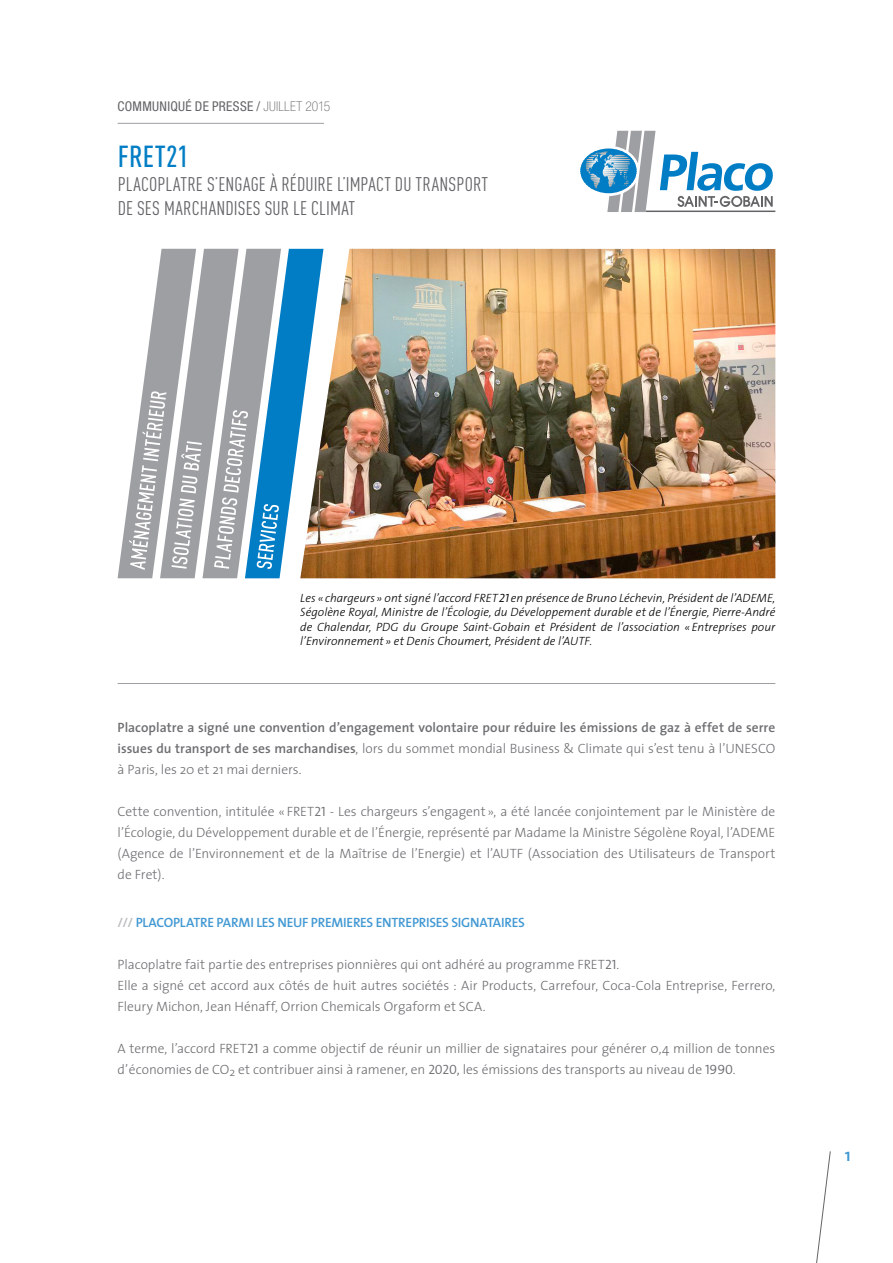
<style>
.page{position:relative;width:893px;height:1263px;background:#fff}
.page>*{position:absolute;margin:0;border:0;box-sizing:border-box;transform-origin:0 0}
.t1{font:500 condensed 30px "DINOT";letter-spacing:.005em;color:#007dc5}
.t2{font:condensed 19.5px/24px "DINOT";letter-spacing:.01em;color:#636466}
.t3{font:600 18px "The Sans";color:#4198d3}
.t4{font:300 13.5px/21px "The Sans";letter-spacing:-.005em;color:#6d6e71}
.t5{font:600 13.5px/21px "The Sans";letter-spacing:.005em;color:#6d6e71;text-align:justify}
.t6{font:600 13.5px "The Sans";letter-spacing:-.02em;color:#4198d3}
.t7{font:condensed 13.5px "Helvetica Neue";letter-spacing:.02em;color:#636466}
.t8{font:italic 300 12px/14.4px "The Sans";color:#000;text-align:justify}
.s1{font-weight:100}
.s2{font-family:"The Sans Semi Light Caps";font-weight:400}
.s3{font-weight:300}
.s4{color:#b9bbbd}
</style>
<div class="page">
<svg style="left:580px;top:131px;width:195px;height:81px"></svg>
<img style="left:323px;top:249px;width:452px;height:329px">
<hr style="left:118px;top:123px;width:206px;height:1px;background:#9d9fa2">
<svg style="left:816px;top:1151px;width:15px;height:112px"></svg>
<hr style="left:118px;top:683px;width:657px;height:1px;background:#9d9fa2">
<svg style="left:118px;top:249px;width:205px;height:329px"></svg>
<p class="t7" style="left:118px;top:99px;width:214px">COMMUNIQUÉ DE PRESSE / <span class="s1">JUILLET 2015</span></p>
<h1 class="t1" style="left:118px;top:138px;width:73px">FRET21</h1>
<h2 class="t2" style="left:118px;top:172px;width:372px">PLACOPLATRE S’ENGAGE À RÉDUIRE L’IMPACT DU TRANSPORT<br>DE SES MARCHANDISES SUR LE CLIMAT</h2>
<p class="t8" style="left:300px;top:590px;width:477px">Les « chargeurs » ont signé l’accord FRET<span class="s2">21</span>en présence de Bruno Léchevin, Président de l’ADEME, Ségolène Royal, Ministre de l’Écologie, du Développement durable et de l’Énergie, Pierre-André de Chalendar, PDG du Groupe Saint-Gobain et Président de l’association « Entreprises pour l’Environnement » et Denis Choumert, Président de l’AUTF.</p>
<p class="t5" style="left:118px;top:717px;width:659px">Placoplatre a signé une convention d’engagement volontaire pour réduire les émissions de gaz à effet de serre issues du transport de ses marchandises<span class="s3">, lors du sommet mondial Business &amp; Climate qui s’est tenu à l’UNESCO à Paris, les 20 et 21 mai derniers.</span></p>
<p class="t4" style="left:118px;top:801px;width:659px;text-align:justify">Cette convention, intitulée « FRET<span class="s2">21</span> - Les chargeurs s’engagent », a été lancée conjointement par le Ministère de l’Écologie, du Développement durable et de l’Énergie, représenté par Madame la Ministre Ségolène Royal, l’ADEME (Agence de l’Environnement et de la Maîtrise de l’Energie) et l’AUTF (Association des Utilisateurs de Transport de Fret).</p>
<p class="t6" style="left:118px;top:911px;width:409px"><span class="s4">///</span> PLACOPLATRE PARMI LES NEUF PREMIERES ENTREPRISES SIGNATAIRES</p>
<p class="t4" style="left:118px;top:954px;width:659px">Placoplatre fait partie des entreprises pionnières qui ont adhéré au programme FRET<span class="s2">21</span>.<br>Elle a signé cet accord aux côtés de huit autres sociétés : Air Products, Carrefour, Coca-Cola Entreprise, Ferrero,<br>Fleury Michon, Jean Hénaff, Orrion Chemicals Orgaform et SCA.</p>
<p class="t4" style="left:118px;top:1038px;width:659px">A terme, l’accord FRET<span class="s2">21</span> a comme objectif de réunir un millier de signataires pour générer 0,4 million de tonnes d’économies de CO<sub>2</sub> et contribuer ainsi à ramener, en <span class="s2">2020,</span> les émissions des transports au niveau de <span class="s2">1990</span>.</p>
<h3 class="t3" style="left:845px;top:1140px;width:8px">1</h3>
</div>
